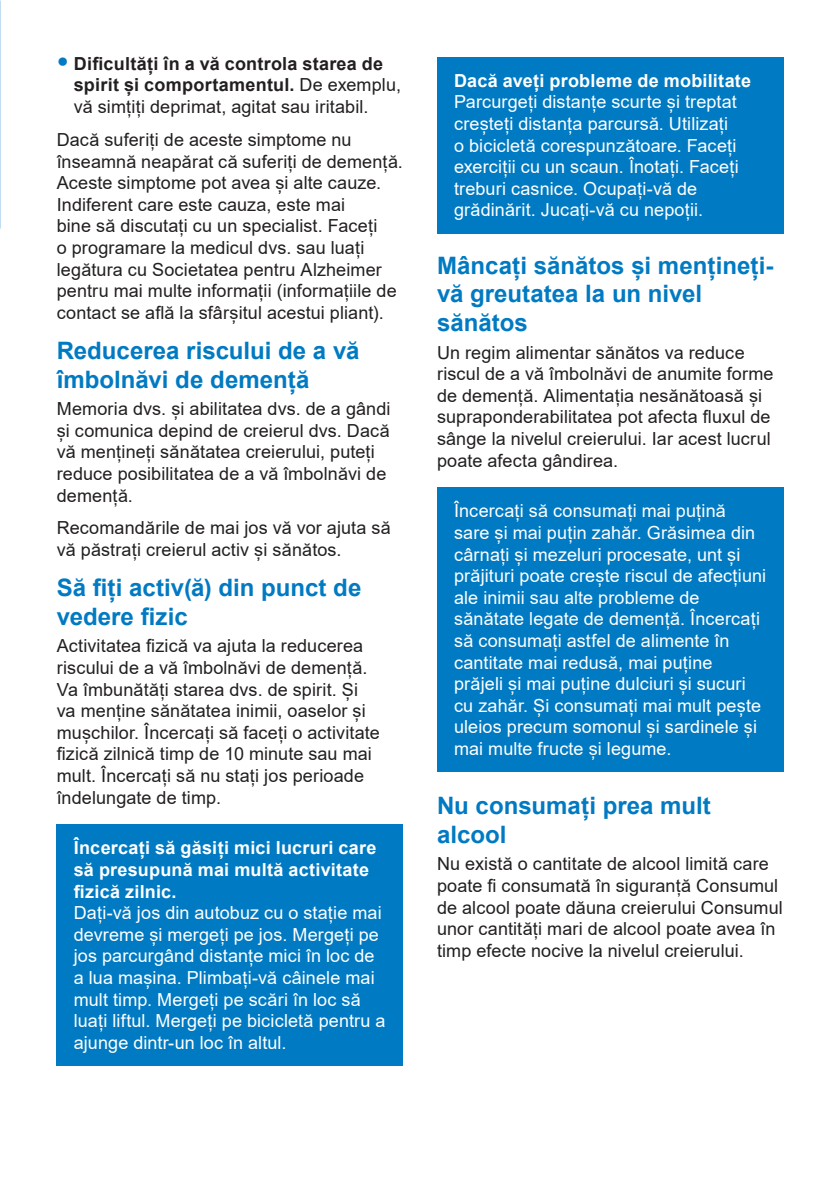
<style>
.page{position:relative;width:840px;height:1191px;background:#fff}
.page>*{position:absolute;margin:0;border:0;box-sizing:border-box;transform-origin:0 0}
.t1{font:700 24px/28.8px "Arial";color:#007ac2}
.body_copy{font:18px/21.6px "Arial";letter-spacing:.005em;color:#231f20}
.t2{font:18px/21.6px "Arial";letter-spacing:.005em;color:#fff}
.t3{font:700 18px/21.6px "Arial";letter-spacing:.015em;color:#231f20}
.s1{font-family:"Frutiger";font-size:24px;color:#007ac2}
.s2{font-weight:400}
.s3{font-weight:700}
</style>
<div class="page">
<div style="left:57px;top:824px;width:346px;height:241px;background:#007ac2"></div>
<div style="left:437px;top:57px;width:345px;height:176px;background:#007ac2"></div>
<div style="left:437px;top:487px;width:345px;height:285px;background:#007ac2"></div>
<p class="t3" style="left:74px;top:53px;width:328px;text-indent:-17px"><span class="s1">•</span> Dificultăți în a vă controla starea de spirit și comportamentul. <span class="s2">De exemplu, vă simțiți deprimat, agitat sau iritabil.</span></p>
<p class="body_copy" style="left:57px;top:129px;width:347px">Dacă suferiți de aceste simptome nu înseamnă neapărat că suferiți de demență.<br>Aceste simptome pot avea și alte cauze.<br>Indiferent care este cauza, este mai<br>bine să discutați cu un specialist. Faceți<br>o programare la medicul dvs. sau luați legătura cu Societatea pentru Alzheimer pentru mai multe informații (informațiile de contact se află la sfârșitul acestui pliant).</p>
<h1 class="t1" style="left:57px;top:336px;width:304px">Reducerea riscului de a vă îmbolnăvi de demență</h1>
<p class="body_copy" style="left:57px;top:398px;width:335px">Memoria dvs. și abilitatea dvs. de a gândi și comunica depind de creierul dvs. Dacă vă mențineți sănătatea creierului, puteți reduce posibilitatea de a vă îmbolnăvi de demență.</p>
<p class="body_copy" style="left:57px;top:517px;width:335px">Recomandările de mai jos vă vor ajuta să vă păstrați creierul activ și sănătos.</p>
<h1 class="t1" style="left:57px;top:573px;width:306px">Să fiți activ(ă) din punct de vedere fizic</h1>
<p class="body_copy" style="left:57px;top:635px;width:324px">Activitatea fizică va ajuta la reducerea riscului de a vă îmbolnăvi de demență.<br>Va îmbunătăți starea dvs. de spirit. Și va menține sănătatea inimii, oaselor și mușchilor. Încercați să faceți o activitate fizică zilnică timp de 10 minute sau mai mult. Încercați să nu stați jos perioade îndelungate de timp.</p>
<p class="t2" style="left:74px;top:837px;width:313px"><span class="s3">Încercați să găsiți mici lucruri care să presupună mai multă activitate fizică zilnic.<br></span>Dați-vă jos din autobuz cu o stație mai devreme și mergeți pe jos. Mergeți pe jos parcurgând distanțe mici în loc de a lua mașina. Plimbați-vă câinele mai mult timp. Mergeți pe scări în loc să luați liftul. Mergeți pe bicicletă pentru a ajunge dintr-un loc în altul.</p>
<p class="t2" style="left:454px;top:70px;width:298px"><span class="s3">Dacă aveți probleme de mobilitate </span>Parcurgeți distanțe scurte și treptat creșteți distanța parcursă. Utilizați<br>o bicicletă corespunzătoare. Faceți exerciții cu un scaun. Înotați. Faceți treburi casnice. Ocupați-vă de grădinărit. Jucați-vă cu nepoții.</p>
<h1 class="t1" style="left:437px;top:251px;width:338px">Mâncați sănătos și mențineți&shy;vă greutatea la un nivel sănătos</h1>
<p class="body_copy" style="left:437px;top:341px;width:338px">Un regim alimentar sănătos va reduce riscul de a vă îmbolnăvi de anumite forme de demență. Alimentația nesănătoasă și supraponderabilitatea pot afecta fluxul de sânge la nivelul creierului. Iar acest lucrul poate afecta gândirea.</p>
<p class="t2" style="left:454px;top:500px;width:313px">Încercați să consumați mai puțină<br>sare și mai puțin zahăr. Grăsimea din cârnați și mezeluri procesate, unt și prăjituri poate crește riscul de afecțiuni ale inimii sau alte probleme de sănătate legate de demență. Încercați să consumați astfel de alimente în cantitate mai redusă, mai puține<br>prăjeli și mai puține dulciuri și sucuri cu zahăr. Și consumați mai mult pește uleios precum somonul și sardinele și mai multe fructe și legume.</p>
<h1 class="t1" style="left:437px;top:791px;width:275px">Nu consumați prea mult alcool</h1>
<p class="body_copy" style="left:437px;top:853px;width:347px">Nu există o cantitate de alcool limită care poate fi consumată în siguranță Consumul de alcool poate dăuna creierului Consumul unor cantități mari de alcool poate avea în timp efecte nocive la nivelul creierului.</p>
</div>
